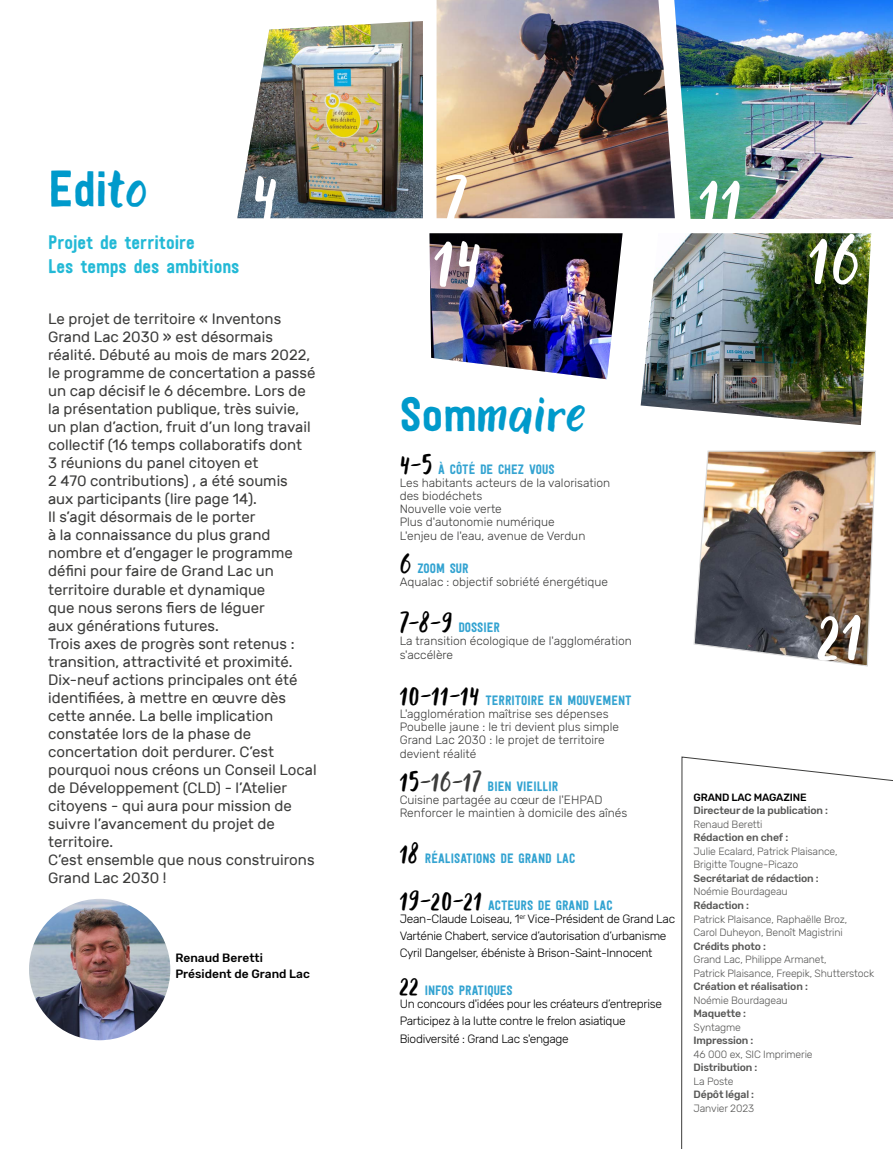
<style>
.page{position:relative;width:893px;height:1149px;background:#fff}
.page>*{position:absolute;margin:0;border:0;box-sizing:border-box;transform-origin:0 0}
.t1{font:75px "TT Rabbits Dummy";color:#fff}
.t2{font:49.5px "Festivo LC Basic";color:#009acb}
.t3{font:48px "TT Rabbits Dummy";color:#009acb}
.t4{font:30px "TT Rabbits Dummy";color:#000}
.t5{font:30px "TT Rabbits Dummy";color:#3c3c3b}
.t6{font:19.5px/23.4px "Festivo LC Basic";color:#23b9d6}
.t7{font:15px/18px "Rubik";color:#3c3c3b}
.t8{font:13.5px "Festivo LC Basic";color:#33a3d1}
.t9{font:300 12px/13.2px "Rubik";color:#3c3c3b}
.t10{font:300 12px/17.4px "Rubik";letter-spacing:-.025em;color:#000}
.t11{font:500 12px/16.2px "Rubik";color:#000}
.t12{font:300 10.5px/13.5px "Rubik";letter-spacing:-.015em;color:#575756}
.t13{font:500 10.5px "Rubik";letter-spacing:-.015em;color:#575756}
.t14{font:500 10.5px "Rubik";letter-spacing:-.015em;color:#000}
.s1{font-size:51px}
.s2{font-family:"TT Rabbits Dummy"}
.s3{font-family:"Festivo LC Basic"}
.s4{color:#000}
</style>
<div class="page">
<img style="left:437px;top:0;width:456px;height:219px">
<img style="left:237px;top:21px;width:186px;height:197px">
<img style="left:641px;top:233px;width:230px;height:192px">
<img style="left:693px;top:450px;width:183px;height:217px">
<img style="left:429px;top:233px;width:194px;height:146px">
<svg style="left:681px;top:756px;width:212px;height:392px"></svg>
<img style="left:29px;top:898px;width:141px;height:141px;border-radius:71px">
<h2 class="t2" style="left:48px;top:159px;width:101px"><span class="s1">E</span>di<span class="s2">to</span></h2>
<h3 class="t6" style="left:48px;top:230px;width:193px">Projet de territoire<br>Les temps des ambitions</h3>
<h1 class="t1" style="left:252px;top:144px;width:28px">4</h1>
<h1 class="t1" style="left:444px;top:148px;width:27px">7</h1>
<h1 class="t1" style="left:699px;top:148px;width:46px">11</h1>
<h1 class="t1" style="left:434px;top:209px;width:51px">14</h1>
<h1 class="t1" style="left:809px;top:207px;width:54px">16</h1>
<p class="t7" style="left:48px;top:310px;width:270px">Le projet de territoire « Inventons Grand Lac 2030 » est désormais réalité. Débuté au mois de mars 2022, le programme de concertation a passé un cap décisif le 6 décembre. Lors de la présentation publique, très suivie, un plan d’action, fruit d’un long travail collectif (16 temps collaboratifs dont<br>3 réunions du panel citoyen et<br>2 470 contributions) , a été soumis aux participants (lire page 14).<br>Il s’agit désormais de le porter<br>à la connaissance du plus grand nombre et d’engager le programme défini pour faire de Grand Lac un territoire durable et dynamique<br>que nous serons fiers de léguer<br>aux générations futures.<br>Trois axes de progrès sont retenus : transition, attractivité et proximité.<br>Dix-neuf actions principales ont été identifiées, à mettre en œuvre dès cette année. La belle implication constatée lors de la phase de concertation doit perdurer. C’est pourquoi nous créons un Conseil Local de Développement (CLD) - l’Atelier citoyens - qui aura pour mission de suivre l’avancement du projet de territoire.<br>C’est ensemble que nous construirons Grand Lac 2030 !</p>
<p class="t11" style="left:175px;top:949px;width:136px">Renaud Beretti<br>Président de Grand Lac</p>
<h3 class="t3" style="left:400px;top:382px;width:188px"><span class="s3">Som</span>maire</h3>
<h3 class="t4" style="left:400px;top:442px;width:35px">4-5</h3>
<p class="t8" style="left:438px;top:460px;width:118px">À CÔTÉ DE CHEZ VOUS</p>
<p class="t9" style="left:400px;top:476px;width:212px">Les habitants acteurs de la valorisation des biodéchets<br>Nouvelle voie verte<br>Plus d'autonomie numérique<br>L'enjeu de l'eau, avenue de Verdun</p>
<h3 class="t4" style="left:400px;top:541px;width:14px">6</h3>
<p class="t8" style="left:417px;top:559px;width:53px">ZOOM SUR</p>
<p class="t9" style="left:400px;top:575px;width:210px">Aqualac : objectif sobriété énergétique</p>
<h3 class="t4" style="left:400px;top:601px;width:55px">7-8-9</h3>
<p class="t8" style="left:458px;top:619px;width:43px">DOSSIER</p>
<p class="t9" style="left:400px;top:634px;width:234px">La transition écologique de l'agglomération s'accélère</p>
<h3 class="t4" style="left:400px;top:673px;width:82px">10-11-14</h3>
<p class="t8" style="left:485px;top:691px;width:148px">TERRITOIRE EN MOUVEMENT</p>
<p class="t9" style="left:400px;top:707px;width:221px">L'agglomération maîtrise ses dépenses Poubelle jaune : le tri devient plus simple Grand Lac 2030 : le projet de territoire devient réalité</p>
<h3 class="t5" style="left:400px;top:759px;width:84px"><span class="s4">15</span>-16-17</h3>
<p class="t8" style="left:488px;top:777px;width:72px">BIEN VIEILLIR</p>
<p class="t9" style="left:400px;top:793px;width:229px">Cuisine partagée au cœur de l'EHPAD<br>Renforcer le maintien à domicile des aînés</p>
<h3 class="t4" style="left:400px;top:832px;width:21px">18</h3>
<p class="t8" style="left:425px;top:850px;width:152px">RÉALISATIONS DE GRAND LAC</p>
<h3 class="t4" style="left:400px;top:878px;width:84px">19-20-21</h3>
<p class="t8" style="left:488px;top:896px;width:126px">ACTEURS DE GRAND LAC</p>
<p class="t10" style="left:400px;top:909px;width:277px">Jean-Claude Loiseau, 1<sup>er</sup> Vice-Président de Grand Lac<br>Varténie Chabert, service d’autorisation d’urbanisme<br>Cyril Dangelser, ébéniste à Brison-Saint-Innocent</p>
<h3 class="t4" style="left:400px;top:963px;width:21px">22</h3>
<p class="t8" style="left:425px;top:981px;width:90px">INFOS PRATIQUES</p>
<p class="t10" style="left:400px;top:994px;width:264px">Un concours d'idées pour les créateurs d’entreprise<br>Participez à la lutte contre le frelon asiatique<br>Biodiversité : Grand Lac s'engage</p>
<h1 class="t1" style="left:817px;top:582px;width:48px">21</h1>
<p class="t14" style="left:693px;top:791px;width:115px">GRAND LAC MAGAZINE</p>
<p class="t13" style="left:693px;top:804px;width:136px">Directeur de la publication :</p>
<p class="t12" style="left:693px;top:817px;width:70px">Renaud Beretti</p>
<p class="t13" style="left:693px;top:831px;width:96px">Rédaction en chef :</p>
<p class="t12" style="left:693px;top:844px;width:146px">Julie Ecalard, Patrick Plaisance,<br>Brigitte Tougne-Picazo</p>
<p class="t13" style="left:693px;top:872px;width:127px">Secrétariat de rédaction :</p>
<p class="t12" style="left:693px;top:885px;width:96px">Noémie Bourdageau</p>
<p class="t13" style="left:693px;top:899px;width:57px">Rédaction :</p>
<p class="t12" style="left:693px;top:912px;width:155px">Patrick Plaisance, Raphaëlle Broz,<br>Carol Duheyon, Benoît Magistrini</p>
<p class="t13" style="left:693px;top:939px;width:74px">Crédits photo :</p>
<p class="t12" style="left:693px;top:952px;width:182px">Grand Lac, Philippe Armanet,<br>Patrick Plaisance, Freepik, Shutterstock</p>
<p class="t13" style="left:693px;top:980px;width:116px">Création et réalisation :</p>
<p class="t12" style="left:693px;top:993px;width:96px">Noémie Bourdageau</p>
<p class="t13" style="left:693px;top:1007px;width:54px">Maquette :</p>
<p class="t12" style="left:693px;top:1020px;width:49px">Syntagme</p>
<p class="t13" style="left:693px;top:1034px;width:61px">Impression :</p>
<p class="t12" style="left:693px;top:1047px;width:121px">46 000 ex, SIC Imprimerie</p>
<p class="t13" style="left:693px;top:1061px;width:65px">Distribution :</p>
<p class="t12" style="left:693px;top:1074px;width:42px">La Poste</p>
<p class="t13" style="left:693px;top:1088px;width:62px">Dépôt légal :</p>
<p class="t12" style="left:693px;top:1101px;width:62px">Janvier 2023</p>
</div>
